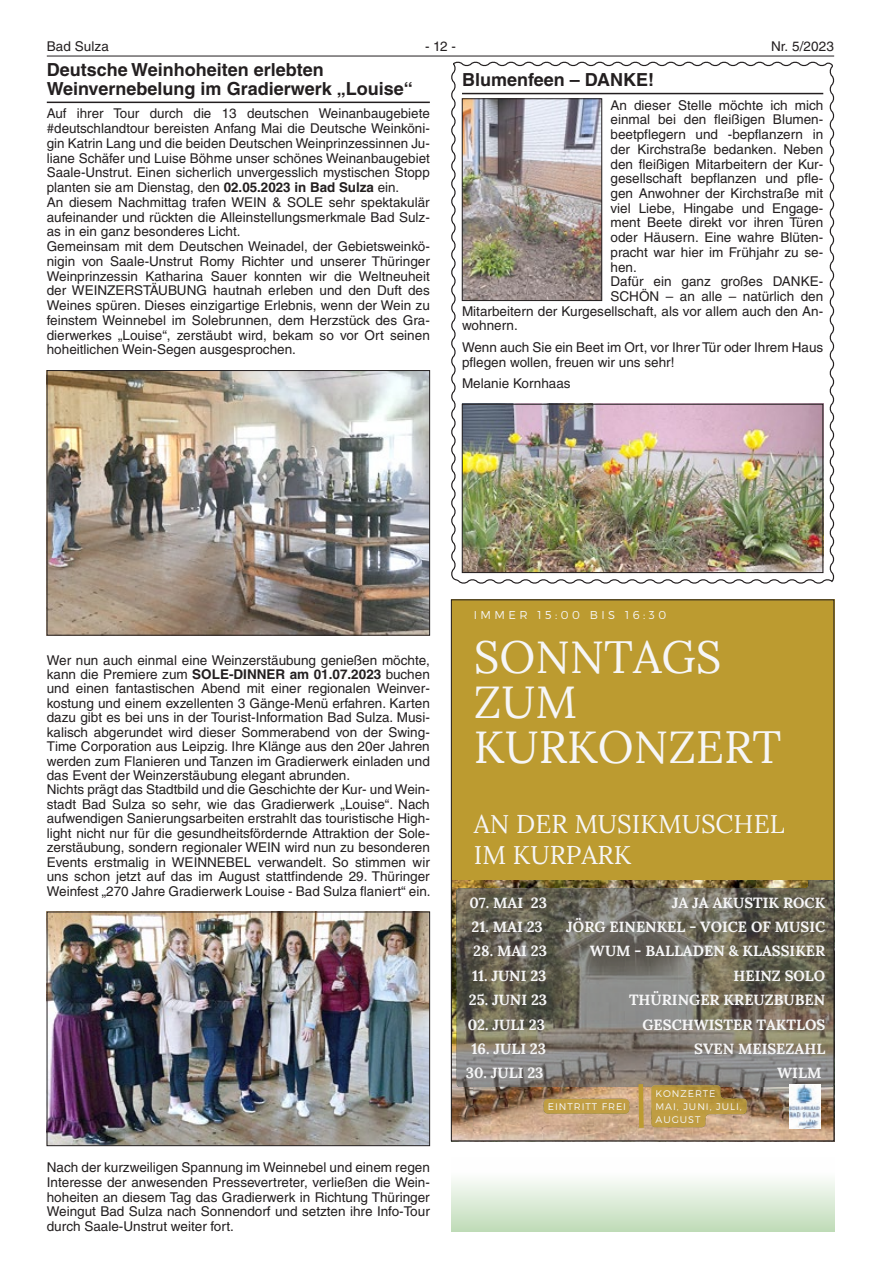
<style>
.page{position:relative;width:881px;height:1263px;background:#fff}
.page>*{position:absolute;margin:0;border:0;box-sizing:border-box;transform-origin:0 0}
.t1{font:45.15px/45px "Lora";color:#f6f6f7}
.t2{font:25.65px/31.5px "Lora";color:#f6f6f7}
.Überschrift{font:700 18px/19.6px "Helvetica LT";color:#231f20}
.t3{font:700 14.85px "Lora";color:#f6f6f7}
.Bild{font:13.5px/14.7px "Helvetica LT";color:#231f20;text-align:justify}
.t4{font:300 11.4px "Montserrat";letter-spacing:.3em;color:#f6f6f7}
.t5{font:300 9.6px/13.2px "Montserrat";letter-spacing:.1em;color:#f6f6f7}
.s1{font-weight:700}
</style>
<div class="page">
<hr style="left:47px;top:56px;width:786px;height:1px;background:#231f20">
<img style="left:451px;top:61px;width:384px;height:523px">
<img style="left:453px;top:880px;width:223px;height:31px">
<img style="left:676px;top:880px;width:113px;height:8px">
<img style="left:453px;top:911px;width:20px;height:228px">
<img style="left:473px;top:1087px;width:180px;height:52px">
<img style="left:699px;top:1087px;width:132px;height:52px">
<img style="left:653px;top:1127px;width:46px;height:12px">
<img style="left:789px;top:880px;width:42px;height:207px">
<img style="left:456px;top:888px;width:334px;height:199px">
<div style="left:451px;top:600px;width:382px;height:280px;background:#bc9b30"></div>
<img style="left:789px;top:1084px;width:30px;height:44px">
<img style="left:543px;top:1099px;width:52px;height:14px">
<img style="left:651px;top:1087px;width:95px;height:40px">
<img style="left:651px;top:1085px;width:68px;height:2px">
<svg style="left:595px;top:1079px;width:50px;height:53px;background:#bf9f71"></svg>
<div style="left:451px;top:1157px;width:382px;height:74px;background:linear-gradient(to bottom,#fff,#c2ddbb)"></div>
<hr style="left:47px;top:102px;width:382px;height:1px;background:#231f20">
<img style="left:49px;top:372px;width:378px;height:261px">
<div style="left:47px;top:370px;width:382px;height:265px;border:1px solid #231f20"></div>
<img style="left:49px;top:914px;width:378px;height:230px">
<div style="left:47px;top:912px;width:382px;height:234px;border:1px solid #231f20"></div>
<p class="Bild" style="left:47px;top:39px;width:64px">Bad Sulza</p>
<p class="Bild" style="left:425px;top:39px;width:32px">- 12 -</p>
<p class="Bild" style="left:770px;top:39px;width:64px">Nr. 5/2023</p>
<p class="Überschrift" style="left:462px;top:70px;width:194px">Blumenfeen – DANKE!</p>
<p class="Bild" style="left:610px;top:98px;width:214px">An dieser Stelle möchte ich mich einmal bei den fleißigen Blumen&shy;beetpflegern und -bepflanzern in der Kirchstraße bedanken. Neben den fleißigen Mitarbeitern der Kur&shy;gesellschaft bepflanzen und pfle&shy;gen Anwohner der Kirchstraße mit viel Liebe, Hingabe und Engage&shy;ment Beete direkt vor ihren Türen oder Häusern. Eine wahre Blüten&shy;pracht war hier im Frühjahr zu se&shy;hen.</p>
<p class="Bild" style="left:610px;top:274px;width:214px">Dafür ein ganz großes DANKE-</p>
<p class="Bild" style="left:610px;top:289px;width:214px">SCHÖN – an alle – natürlich den</p>
<p class="Bild" style="left:462px;top:304px;width:362px">Mitarbeitern der Kurgesellschaft, als vor allem auch den An-</p>
<p class="Bild" style="left:462px;top:318px;width:57px">wohnern.</p>
<p class="Bild" style="left:462px;top:340px;width:362px">Wenn auch Sie ein Beet im Ort, vor Ihrer Tür oder Ihrem Haus pflegen wollen, freuen wir uns sehr!</p>
<p class="Bild" style="left:462px;top:376px;width:110px">Melanie Kornhaas</p>
<p class="Überschrift" style="left:47px;top:59px;width:367px">Deutsche Weinhoheiten erlebten<br>Weinvernebelung im Gradierwerk „Louise“</p>
<p class="Bild" style="left:47px;top:106px;width:384px">Auf ihrer Tour durch die 13 deutschen Weinanbaugebiete #deutschlandtour bereisten Anfang Mai die Deutsche Weinköni&shy;gin Katrin Lang und die beiden Deutschen Weinprinzessinnen Ju&shy;liane Schäfer und Luise Böhme unser schönes Weinanbaugebiet Saale-Unstrut. Einen sicherlich unvergesslich mystischen Stopp planten sie am Dienstag, den <span class="s1">02.05.2023 in Bad Sulza</span> ein.</p>
<p class="Bild" style="left:47px;top:195px;width:384px">An diesem Nachmittag trafen WEIN &amp; SOLE sehr spektakulär aufeinander und rückten die Alleinstellungsmerkmale Bad Sulz&shy;as in ein ganz besonderes Licht.</p>
<p class="Bild" style="left:47px;top:239px;width:384px">Gemeinsam mit dem Deutschen Weinadel, der Gebietsweinkö&shy;nigin von Saale-Unstrut Romy Richter und unserer Thüringer Weinprinzessin Katharina Sauer konnten wir die Weltneuheit der WEINZERSTÄUBUNG hautnah erleben und den Duft des Weines spüren. Dieses einzigartige Erlebnis, wenn der Wein zu feinstem Weinnebel im Solebrunnen, dem Herzstück des Gra&shy;dierwerkes „Louise“, zerstäubt wird, bekam so vor Ort seinen hoheitlichen Wein-Segen ausgesprochen.</p>
<p class="Bild" style="left:47px;top:653px;width:384px">Wer nun auch einmal eine Weinzerstäubung genießen möchte, kann die Premiere zum <span class="s1">SOLE-DINNER am 01.07.2023</span> buchen und einen fantastischen Abend mit einer regionalen Weinver&shy;kostung und einem exzellenten 3 Gänge-Menü erfahren. Karten dazu gibt es bei uns in der Tourist-Information Bad Sulza. Musi&shy;kalisch abgerundet wird dieser Sommerabend von der Swing-Time Corporation aus Leipzig. Ihre Klänge aus den 20er Jahren werden zum Flanieren und Tanzen im Gradierwerk einladen und das Event der Weinzerstäubung elegant abrunden.</p>
<p class="Bild" style="left:47px;top:782px;width:385px">Nichts prägt das Stadtbild und die Geschichte der Kur- und Wein&shy;stadt Bad Sulza so sehr, wie das Gradierwerk „Louise“. Nach aufwendigen Sanierungsarbeiten erstrahlt das touristische High&shy;light nicht nur für die gesundheitsfördernde Attraktion der Sole&shy;zerstäubung, sondern regionaler WEIN wird nun zu besonderen Events erstmalig in WEINNEBEL verwandelt. So stimmen wir uns schon jetzt auf das im August stattfindende 29. Thüringer Weinfest „270 Jahre Gradierwerk Louise - Bad Sulza flaniert“ ein.</p>
<p class="Bild" style="left:47px;top:1160px;width:384px">Nach der kurzweiligen Spannung im Weinnebel und einem regen Interesse der anwesenden Pressevertreter, verließen die Wein&shy;hoheiten an diesem Tag das Gradierwerk in Richtung Thüringer Weingut Bad Sulza nach Sonnendorf und setzten ihre Info-Tour durch Saale-Unstrut weiter fort.</p>
<p class="t4" style="left:473px;top:608px;width:194px">IMMER 15:00 BIS 16:30</p>
<p class="t1" style="left:473px;top:631px;width:309px">SONNTAGS<br>ZUM<br>KURKONZERT</p>
<p class="t2" style="left:473px;top:806px;width:312px">AN DER MUSIKMUSCHEL<br>IM KURPARK</p>
<p class="t3" style="left:469px;top:890px;width:79px">07. MAI 23</p>
<p class="t3" style="left:671px;top:890px;width:155px">JA JA AKUSTIK ROCK</p>
<p class="t3" style="left:471px;top:914px;width:73px">21. MAI 23</p>
<p class="t3" style="left:566px;top:914px;width:260px">JÖRG EINENKEL - VOICE OF MUSIC</p>
<p class="t3" style="left:473px;top:938px;width:75px">28. MAI 23</p>
<p class="t3" style="left:589px;top:938px;width:237px">WUM - BALLADEN &amp; KLASSIKER</p>
<p class="t3" style="left:472px;top:963px;width:76px">11. JUNI 23</p>
<p class="t3" style="left:733px;top:963px;width:93px">HEINZ SOLO</p>
<p class="t3" style="left:468px;top:987px;width:80px">25. JUNI 23</p>
<p class="t3" style="left:628px;top:987px;width:198px">THÜRINGER KREUZBUBEN</p>
<p class="t3" style="left:467px;top:1012px;width:79px">02. JULI 23</p>
<p class="t3" style="left:642px;top:1012px;width:184px">GESCHWISTER TAKTLOS</p>
<p class="t3" style="left:471px;top:1036px;width:76px">16. JULI 23</p>
<p class="t3" style="left:694px;top:1036px;width:132px">SVEN MEISEZAHL</p>
<p class="t3" style="left:465px;top:1060px;width:79px">30. JULI 23</p>
<p class="t3" style="left:777px;top:1060px;width:46px">WILM</p>
<p class="t5" style="left:547px;top:1100px;width:80px">EINTRITT FREI</p>
<p class="t5" style="left:655px;top:1087px;width:88px">KONZERTE<br>MAI, JUNI, JULI,<br>AUGUST</p>
</div>
